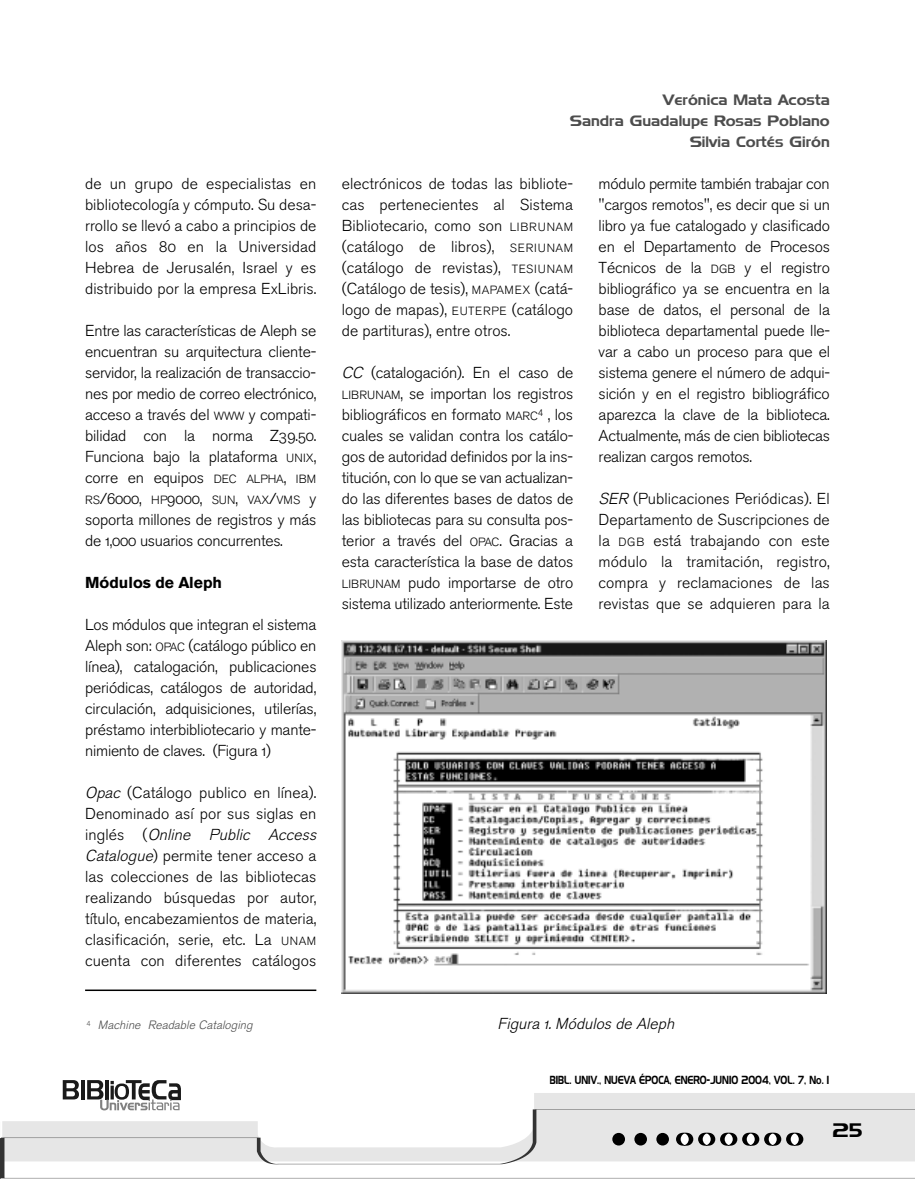
<style>
.page{position:relative;width:915px;height:1191px;background:#fff}
.page>*{position:absolute;margin:0;border:0;box-sizing:border-box;transform-origin:0 0}
.t1{font:19.5px "Denmark";color:#000}
.t2{font:15.75px/21px "Akzidenz Grotesk BE Light Os F";color:#000;text-align:justify}
.t3{font:italic 15.75px "Akzidenz Grotesk BE Light Os F";color:#000}
.t4{font:700 15.75px "Akzidenz Grotesk BE";color:#000}
.t5{font:15px/21px "Denmark";color:#4d4d4d;text-align:right}
.t6{font:italic 12px "Akzidenz Grotesk BE Light Os F";color:#4d4d4d}
.t7{font:11.7px "Denmark";color:#000;scale:.7 1}
.s1{font-size:11.85px}
.s2{font-style:italic}
</style>
<div class="page">
<svg style="left:62px;top:1093px;width:852px;height:16px;fill:#e6e6e6"></svg>
<svg style="left:63px;top:1080px;width:16px;height:19px"></svg>
<hr style="left:81px;top:1080px;width:3px;height:19px;background:#1a1a1a">
<svg style="left:87px;top:1080px;width:94px;height:29px"></svg>
<svg style="left:2px;top:1109px;width:912px;height:69px"></svg>
<svg style="left:0;top:1138px;width:1px;height:40px"></svg>
<img style="left:342px;top:640px;width:484px;height:353px">
<hr style="left:85px;top:989px;width:231px;height:2px;background:#000">
<p class="t2" style="left:85px;top:174px;width:233px">de un grupo de especialistas en bibliotecología y cómputo. Su desa&shy;rrollo se llevó a cabo a principios de los años 80 en la Universidad Hebrea de Jerusalén, Israel y es distribuido por la empresa ExLibris.</p>
<p class="t2" style="left:85px;top:321px;width:233px">Entre las características de Aleph se encuentran su arquitectura cliente&shy;servidor, la realización de transaccio&shy;nes por medio de correo electrónico, acceso a través del <span class="s1">WWW</span> y compati&shy;bilidad con la norma Z39.50.<br>Funciona bajo la plataforma <span class="s1">UNIX</span>, corre en equipos <span class="s1">DEC ALPHA</span>, <span class="s1">IBM RS</span>/6000, <span class="s1">HP</span>9000, <span class="s1">SUN</span>, <span class="s1">VAX</span>/<span class="s1">VMS</span> y soporta millones de registros y más de 1,000 usuarios concurrentes.</p>
<p class="t4" style="left:85px;top:576px;width:138px">Módulos de Aleph</p>
<p class="t2" style="left:85px;top:615px;width:233px">Los módulos que integran el sistema Aleph son: <span class="s1">OPAC</span> (catálogo público en línea), catalogación, publicaciones periódicas, catálogos de autoridad, circulación, adquisiciones, utilerías, préstamo interbibliotecario y mante&shy;nimiento de claves. (Figura 1)</p>
<p class="t2" style="left:85px;top:783px;width:236px;text-align:left"><span class="s2">Opac</span> (Catálogo publico en línea).<br>Denominado así por sus siglas en i n g l é s ( <span class="s2">Online Public Access Catalogue</span>) permite tener acceso a las colecciones de las bibliotecas realizando búsquedas por autor, título, encabezamientos de materia, clasificación, serie, etc. La <span class="s1">UNAM </span>cuenta con diferentes catálogos</p>
<p class="t5" style="left:569px;top:89px;width:261px">Verónica Mata Acosta<br>Sandra Guadalupe Rosas Poblano<br>Silvia Cortés Girón</p>
<p class="t2" style="left:342px;top:174px;width:233px">electrónicos de todas las bibliote&shy;cas pertenecientes al Sistema Bibliotecario, como son <span class="s1">LIBRUNAM </span>(catálogo de libros), <span class="s1">SERIUNAM </span>(catálogo de revistas), <span class="s1">TESIUNAM </span>(Catálogo de tesis), <span class="s1">MAPAMEX</span> (catá&shy;logo de mapas), <span class="s1">EUTERPE</span> (catálogo de partituras), entre otros.</p>
<p class="t2" style="left:342px;top:363px;width:233px"><span class="s2">CC</span> (catalogación). En el caso de <span class="s1">LIBRUNAM</span>, se importan los registros bibliográficos en formato <span class="s1">MARC</span><sup>4</sup> , los cuales se validan contra los catálo&shy;gos de autoridad definidos por la ins&shy;titución, con lo que se van actualizan&shy;do las diferentes bases de datos de las bibliotecas para su consulta pos&shy;terior a través del <span class="s1">OPAC</span>. Gracias a esta característica la base de datos <span class="s1">LIBRUNAM</span> pudo importarse de otro sistema utilizado anteriormente. Este</p>
<p class="t2" style="left:598px;top:174px;width:233px">módulo permite también trabajar con "cargos remotos", es decir que si un libro ya fue catalogado y clasificado en el Departamento de Procesos Técnicos de la <span class="s1">DGB</span> y el registro bibliográfico ya se encuentra en la base de datos, el personal de la biblioteca departamental puede lle&shy;var a cabo un proceso para que el sistema genere el número de adqui&shy;sición y en el registro bibliográfico aparezca la clave de la biblioteca.<br>Actualmente, más de cien bibliotecas realizan cargos remotos.</p>
<p class="t2" style="left:598px;top:489px;width:233px"><span class="s2">SER</span>(Publicaciones Periódicas). El Departamento de Suscripciones de la <span class="s1">DGB</span> está trabajando con este módulo la tramitación, registro, compra y reclamaciones de las revistas que se adquieren para la</p>
<p class="t6" style="left:87px;top:1020px;width:170px"><sup>4</sup> Machine Readable Cataloging</p>
<p class="t3" style="left:497px;top:1017px;width:181px">Figura 1.Módulos de Aleph</p>
<p class="t7" style="left:549px;top:1073px;width:400px">BIBL. UNIV., NUEVA ÉPOCA, ENERO-JUNIO 2004, VOL. 7, No. 1</p>
<p class="t1" style="left:832px;top:1118px;width:32px">25</p>
</div>
